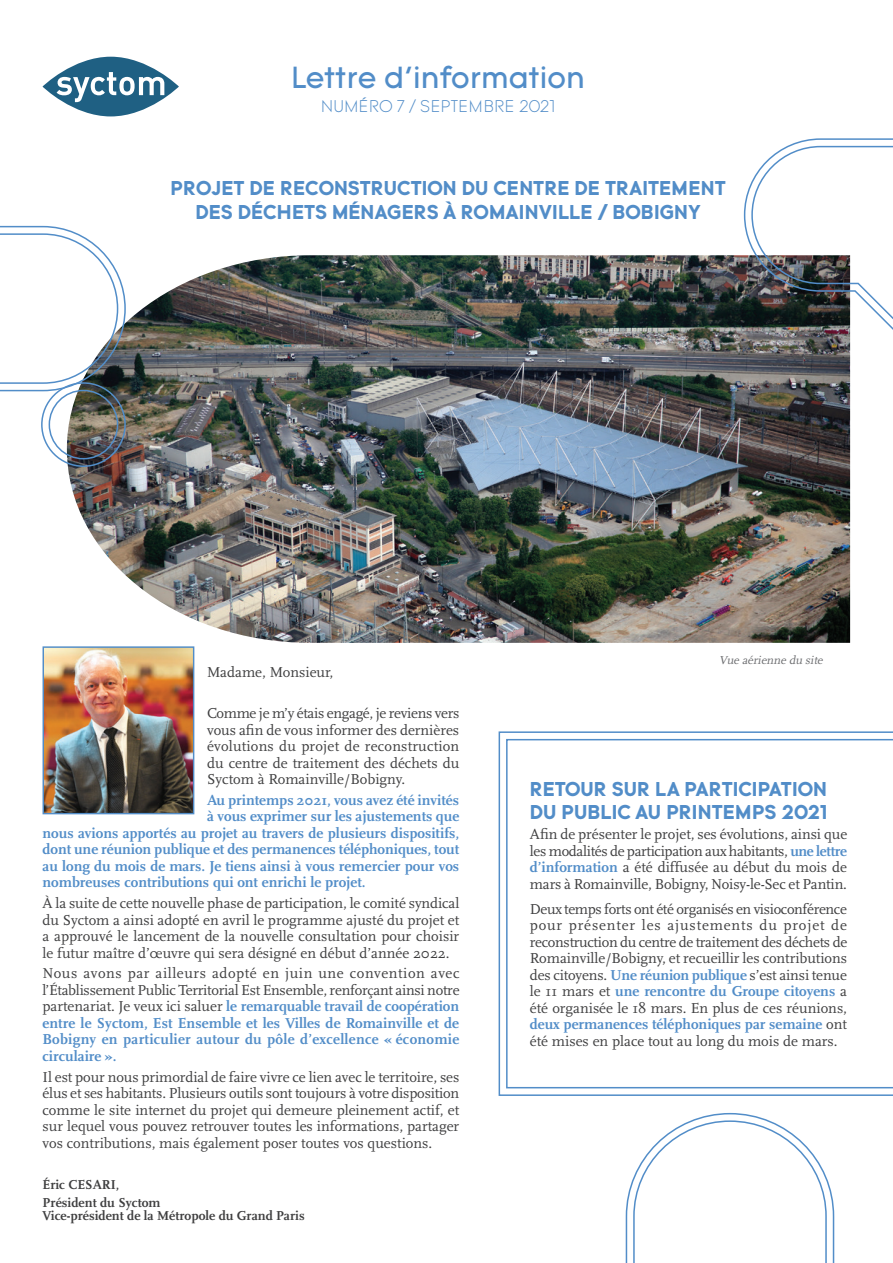
<style>
.page{position:relative;width:893px;height:1263px;background:#fff}
.page>*{position:absolute;margin:0;border:0;box-sizing:border-box;transform-origin:0 0}
.t1{font:29.7px "Tomica";color:#528dc8}
.t2{font:700 19.5px/24px "Tomica";color:#528dc8;text-align:center}
.t3{font:300 16.5px "Tomica";color:#528dc8}
.t4{font:15px/16.5px "Scala";color:#3e3e3f;text-align:justify}
.t5{font:700 15px/16.5px "Scala";color:#528dc8;text-align:justify}
.t6{font:700 13.5px/17.7px "Scala";color:#3e3e3f}
.t7{font:italic 12px "Scala";color:#6c6d70}
.s1{font-weight:400;color:#3e3e3f}
.s2{font-weight:700;color:#528dc8}
</style>
<div class="page">
<svg style="left:43px;top:57px;width:136px;height:59px;fill:#1f6083"></svg>
<svg style="left:57px;top:72px;width:107px;height:30px"></svg>
<img style="left:67px;top:255px;width:783px;height:388px">
<img style="left:743px;top:138px;width:150px;height:231px">
<svg style="left:0;top:225px;width:127px;height:167px"></svg>
<div style="left:41px;top:382px;width:85px;height:85px;border:2px solid #528dc8;border-radius:50%"></div>
<div style="left:49px;top:390px;width:69px;height:69px;border:2px solid #528dc8;border-radius:50%"></div>
<svg style="left:692px;top:1112px;width:143px;height:151px"></svg>
<svg style="left:625px;top:1120px;width:202px;height:143px"></svg>
<img style="left:45px;top:648px;width:147px;height:164px">
<div style="left:43px;top:646px;width:151px;height:168px;border:1px solid #528dc8"></div>
<svg style="left:498px;top:731px;width:395px;height:365px"></svg>
<svg style="left:506px;top:739px;width:387px;height:349px"></svg>
<h1 class="t1" style="left:291px;top:58px;width:295px">Lettre d’information</h1>
<p class="t3" style="left:321px;top:95px;width:236px">NUMÉRO 7 / SEPTEMBRE 2021</p>
<h2 class="t2" style="left:171px;top:175px;width:557px">PROJET DE RECONSTRUCTION DU CENTRE DE TRAITEMENT<br>DES DÉCHETS MÉNAGERS À ROMAINVILLE / BOBIGNY</h2>
<p class="t4" style="left:207px;top:664px;width:128px">Madame, Monsieur,</p>
<p class="t4" style="left:207px;top:705px;width:254px">Comme je m’y étais engagé, je reviens vers vous afin de vous informer des dernières évolutions du projet de reconstruction du centre de traitement des déchets du Syctom à Romainville/Bobigny.</p>
<p class="t5" style="left:207px;top:792px;width:253px">Au printemps 2021, vous avez été invités</p>
<p class="t5" style="left:207px;top:808px;width:254px">à vous exprimer sur les ajustements que</p>
<p class="t5" style="left:43px;top:825px;width:418px">nous avions apportés au projet au travers de plusieurs dispositifs,</p>
<p class="t5" style="left:43px;top:841px;width:418px">dont une réunion publique et des permanences téléphoniques, tout</p>
<p class="t5" style="left:43px;top:858px;width:418px">au long du mois de mars. Je tiens ainsi à vous remercier pour vos</p>
<p class="t5" style="left:43px;top:874px;width:325px">nombreuses contributions qui ont enrichi le projet.</p>
<p class="t4" style="left:43px;top:895px;width:418px">À la suite de cette nouvelle phase de participation, le comité syndical du Syctom a ainsi adopté en avril le programme ajusté du projet et a approuvé le lancement de la nouvelle consultation pour choisir le futur maître d’œuvre qui sera désigné en début d’année 2022.</p>
<p class="t5" style="left:43px;top:965px;width:419px"><span class="s1">Nous avons par ailleurs adopté en juin une convention avec l’Établissement Public Territorial Est Ensemble, renforçant ainsi notre partenariat. Je veux ici saluer</span> le remarquable travail de coopération entre le Syctom, Est Ensemble et les Villes de Romainville et de Bobigny en particulier autour du pôle d’excellence « économie circulaire ».</p>
<p class="t4" style="left:43px;top:1069px;width:418px">Il est pour nous primordial de faire vivre ce lien avec le territoire, ses élus et ses habitants. Plusieurs outils sont toujours à votre disposition comme le site internet du projet qui demeure pleinement actif, et sur lequel vous pouvez retrouver toutes les informations, partager vos contributions, mais également poser toutes vos questions.</p>
<p class="t6" style="left:43px;top:1176px;width:119px">Éric CESARI,<br>Président du Syctom</p>
<p class="t6" style="left:43px;top:1207px;width:264px">Vice-président de la Métropole du Grand Paris</p>
<p class="t7" style="left:719px;top:653px;width:107px">Vue aérienne du site</p>
<h2 class="t2" style="left:530px;top:777px;width:300px;line-height:22.5px;text-align:left">RETOUR SUR LA PARTICIPATION<br>DU PUBLIC AU PRINTEMPS 2021</h2>
<p class="t4" style="left:530px;top:826px;width:319px">Afin de présenter le projet, ses évolutions, ainsi que les modalités de participation aux habitants, <span class="s2">une lettre d’information</span> a été diffusée au début du mois de mars à Romainville, Bobigny, Noisy-le-Sec et Pantin.</p>
<p class="t4" style="left:530px;top:901px;width:319px">Deux temps forts ont été organisés en visioconférence pour présenter les ajustements du projet de reconstruction du centre de traitement des déchets de Romainville/Bobigny, et recueillir les contributions des citoyens. <span class="s2">Une réunion publique</span> s’est ainsi tenue le 11 mars et <span class="s2">une rencontre du Groupe citoyens</span> a été organisée le 18 mars. En plus de ces réunions, <span class="s2">deux permanences téléphoniques par semaine</span> ont été mises en place tout au long du mois de mars.</p>
</div>
